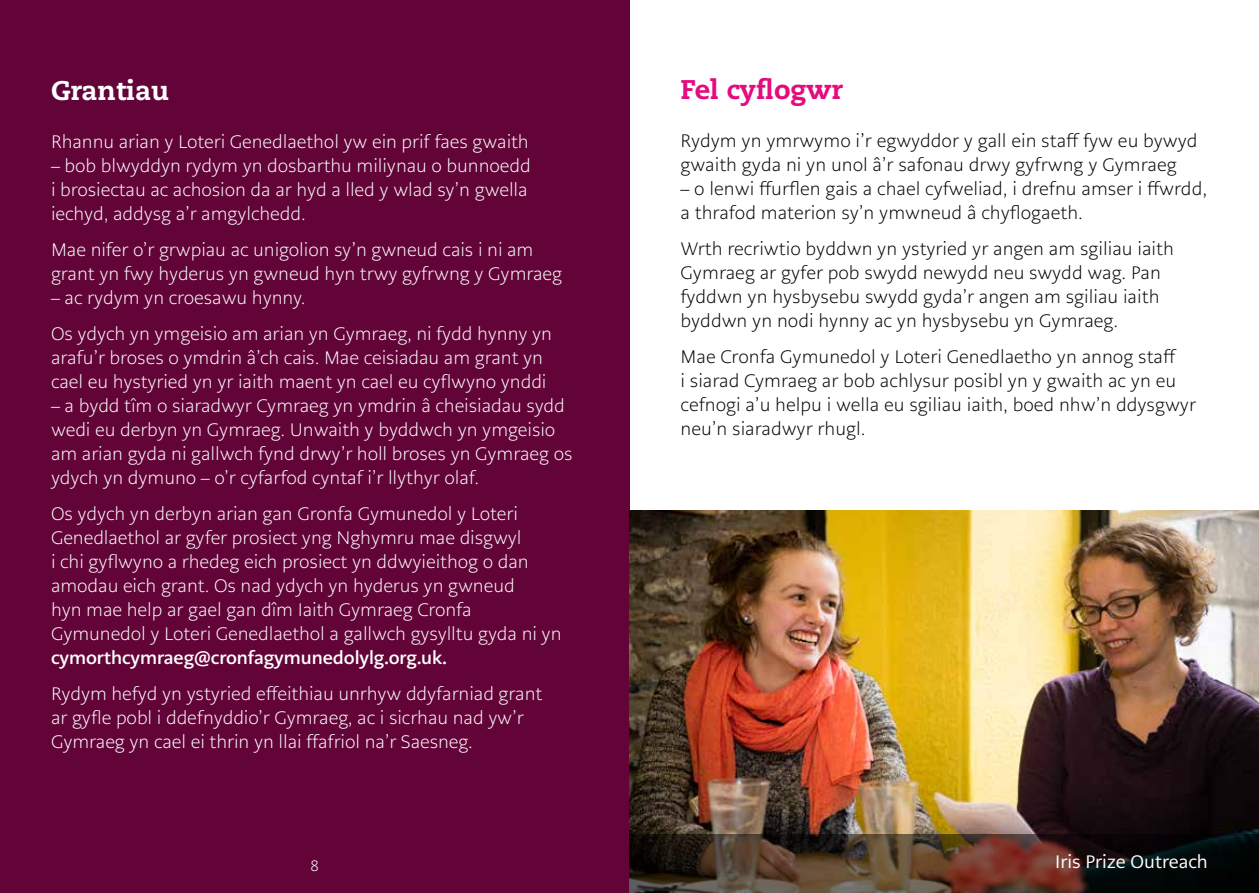
<style>
.page{position:relative;width:1259px;height:893px;background:#fff}
.page>*{position:absolute;margin:0;border:0;box-sizing:border-box;transform-origin:0 0}
.t1{font:800 27px "Caecilia LT Pro 85";color:#e50b7e}
.t2{font:800 27px "Caecilia LT Pro 85";color:#fff}
.t3{font:300 18px/24px "PMN Caecilia Sans Text";letter-spacing:-.005em;color:#fff}
.t4{font:300 18px/24px "PMN Caecilia Sans Text";color:#000}
.t5{font:700 18px "PMN Caecilia Sans Text";letter-spacing:-.005em;color:#fff}
.t6{font:18px "PMN Caecilia Sans Text";color:#fff}
.t7{font:300 15px "PMN Caecilia Sans Text";color:#fff}
</style>
<div class="page">
<div style="left:0;top:0;width:629px;height:893px;background:#620438"></div>
<img style="left:629px;top:510px;width:630px;height:324px">
<svg style="left:629px;top:834px;width:630px;height:59px;background:#3d2b21"></svg>
<h1 class="t2" style="left:51px;top:72px;width:119px">Grantiau</h1>
<p class="t3" style="left:51px;top:129px;width:479px">Rhannu arian y Loteri Genedlaethol yw ein prif faes gwaith</p>
<p class="t3" style="left:51px;top:153px;width:481px">– bob blwyddyn rydym yn dosbarthu miliynau o bunnoedd i brosiectau ac achosion da ar hyd a lled y wlad sy’n gwella iechyd, addysg a’r amgylchedd.</p>
<p class="t3" style="left:51px;top:237px;width:513px">Mae nifer o’r grwpiau ac unigolion sy’n gwneud cais i ni am grant yn fwy hyderus yn gwneud hyn trwy gyfrwng y Gymraeg</p>
<p class="t3" style="left:51px;top:279px;width:502px;line-height:36px">– ac rydym yn croesawu hynny.<br>Os ydych yn ymgeisio am arian yn Gymraeg, ni fydd hynny yn</p>
<p class="t3" style="left:51px;top:345px;width:497px">arafu’r broses o ymdrin â’ch cais. Mae ceisiadau am grant yn cael eu hystyried yn yr iaith maent yn cael eu cyflwyno ynddi</p>
<p class="t3" style="left:51px;top:393px;width:523px">– a bydd tîm o siaradwyr Cymraeg yn ymdrin â cheisiadau sydd wedi eu derbyn yn Gymraeg. Unwaith y byddwch yn ymgeisio am arian gyda ni gallwch fynd drwy’r holl broses yn Gymraeg os ydych yn dymuno – o’r cyfarfod cyntaf i’r llythyr olaf.</p>
<p class="t3" style="left:51px;top:501px;width:512px">Os ydych yn derbyn arian gan Gronfa Gymunedol y Loteri Genedlaethol ar gyfer prosiect yng Nghymru mae disgwyl<br>i chi gyflwyno a rhedeg eich prosiect yn ddwyieithog o dan amodau eich grant. Os nad ydych yn hyderus yn gwneud<br>hyn mae help ar gael gan dîm Iaith Gymraeg Cronfa Gymunedol y Loteri Genedlaethol a gallwch gysylltu gyda ni yn</p>
<p class="t5" style="left:51px;top:646px;width:397px">cymorthcymraeg@cronfagymunedolylg.org.uk.</p>
<p class="t3" style="left:51px;top:681px;width:493px">Rydym hefyd yn ystyried effeithiau unrhyw ddyfarniad grant ar gyfle pobl i ddefnyddio’r Gymraeg, ac i sicrhau nad yw’r<br>Gymraeg yn cael ei thrin yn llai ffafriol na’r Saesneg.</p>
<h1 class="t1" style="left:680px;top:71px;width:164px">Fel cyflogwr</h1>
<p class="t4" style="left:680px;top:128px;width:518px">Rydym yn ymrwymo i’r egwyddor y gall ein staff fyw eu bywyd gwaith gyda ni yn unol â’r safonau drwy gyfrwng y Gymraeg</p>
<p class="t4" style="left:680px;top:176px;width:528px">– o lenwi ffurflen gais a chael cyfweliad, i drefnu amser i ffwrdd, a thrafod materion sy’n ymwneud â chyflogaeth.</p>
<p class="t4" style="left:680px;top:236px;width:495px">Wrth recriwtio byddwn yn ystyried yr angen am sgiliau iaith Gymraeg ar gyfer pob swydd newydd neu swydd wag. Pan fyddwn yn hysbysebu swydd gyda’r angen am sgiliau iaith byddwn yn nodi hynny ac yn hysbysebu yn Gymraeg.</p>
<p class="t4" style="left:680px;top:344px;width:517px">Mae Cronfa Gymunedol y Loteri Genedlaetho yn annog staff<br>i siarad Cymraeg ar bob achlysur posibl yn y gwaith ac yn eu cefnogi a’u helpu i wella eu sgiliau iaith, boed nhw’n ddysgwyr neu’n siaradwyr rhugl.</p>
<p class="t7" style="left:310px;top:856px;width:10px">8</p>
<p class="t6" style="left:1055px;top:850px;width:154px">Iris Prize Outreach</p>
</div>
